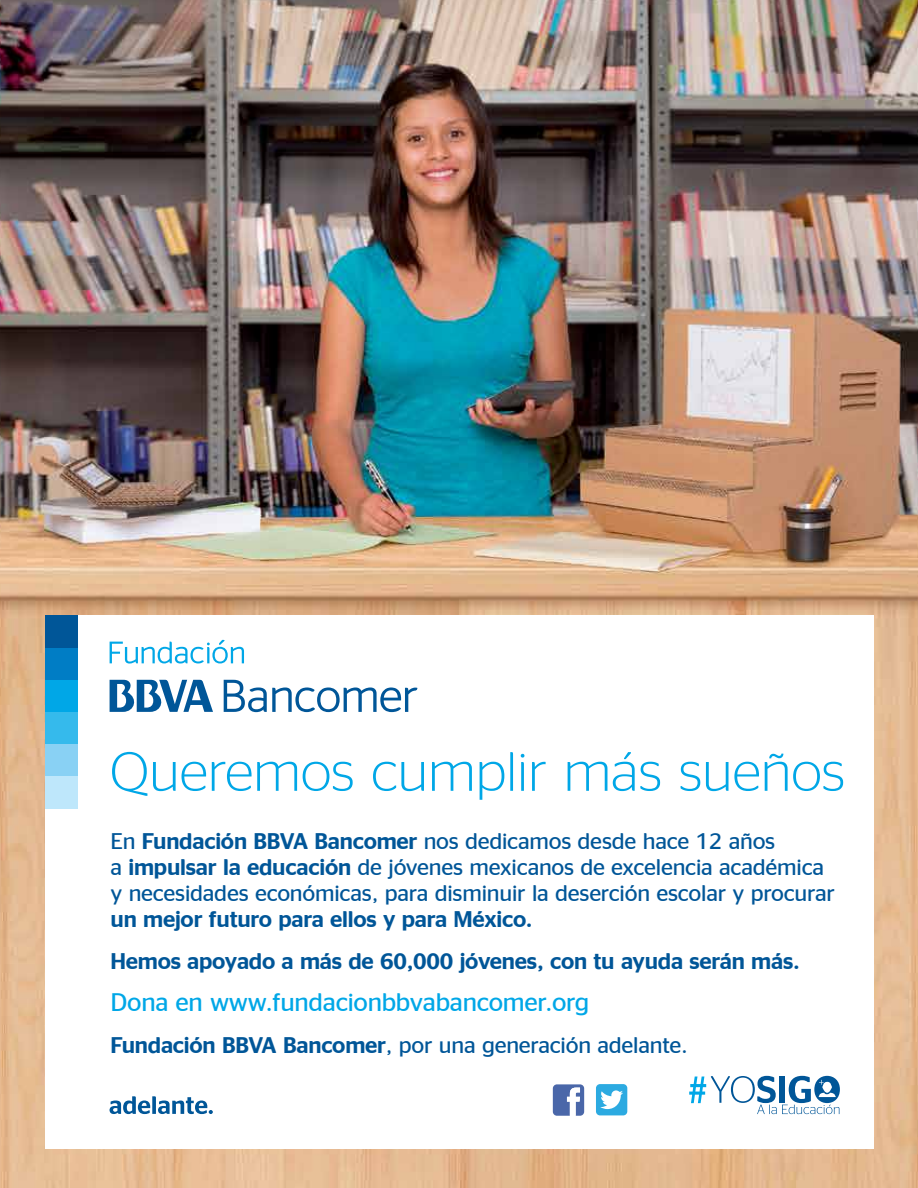
<style>
.page{position:relative;width:918px;height:1188px;background:#fff}
.page>*{position:absolute;margin:0;border:0;box-sizing:border-box;transform-origin:0 0}
.t1{font:300 55.35px "BBVA Office";color:#00a7e7}
.t2{font:25.35px "BBVA Office";letter-spacing:-.01em;color:#00a7e7}
.t3{font:22.5px/26.2px "BBVA Office";letter-spacing:-.01em;color:#005698}
.t4{font:300 22.5px/42px "BBVA Office";letter-spacing:-.01em;color:#005698}
.s1{font-weight:300}
</style>
<div class="page">
<img style="left:0;top:0;width:918px;height:1188px">
<div style="left:45px;top:616px;width:829px;height:533px;background:#fff"></div>
<svg style="left:110px;top:1096px;width:103px;height:18px"></svg>
<svg style="left:689px;top:1076px;width:151px;height:38px"></svg>
<div style="left:596px;top:1084px;width:31px;height:31px;background:#2caae1;border-radius:4px"></div>
<svg style="left:600px;top:1090px;width:23px;height:19px"></svg>
<svg style="left:553px;top:1084px;width:31px;height:32px"></svg>
<svg style="left:110px;top:680px;width:103px;height:32px"></svg>
<svg style="left:110px;top:640px;width:134px;height:24px"></svg>
<svg style="left:224px;top:680px;width:193px;height:32px"></svg>
<div style="left:45px;top:712px;width:32px;height:32px;background:#35baec"></div>
<div style="left:45px;top:680px;width:32px;height:32px;background:#00a7e7"></div>
<div style="left:45px;top:648px;width:32px;height:32px;background:#007dc5"></div>
<div style="left:45px;top:744px;width:32px;height:32px;background:#89d1f4"></div>
<div style="left:45px;top:776px;width:32px;height:32px;background:#bee7fb"></div>
<div style="left:45px;top:616px;width:32px;height:32px;background:#005698"></div>
<h1 class="t1" style="left:110px;top:741px;width:737px">Queremos cumplir más sueños</h1>
<p class="t3" style="left:110px;top:827px;width:726px">En <span class="s1">Fundación BBVA Bancomer</span> nos dedicamos desde hace 12 años<br>a <span class="s1">impulsar la educación</span> de jóvenes mexicanos de excelencia académica y necesidades económicas, para disminuir la deserción escolar y procurar</p>
<p class="t4" style="left:110px;top:898px;width:691px">un mejor futuro para ellos y para México.<br>Hemos apoyado a más de 60,000 jóvenes, con tu ayuda serán más.</p>
<p class="t2" style="left:110px;top:988px;width:480px">Dona en www.fundacionbbvabancomer.org</p>
<p class="t3" style="left:110px;top:1032px;width:579px"><span class="s1">Fundación BBVA Bancomer</span>, por una generación adelante.</p>
</div>
